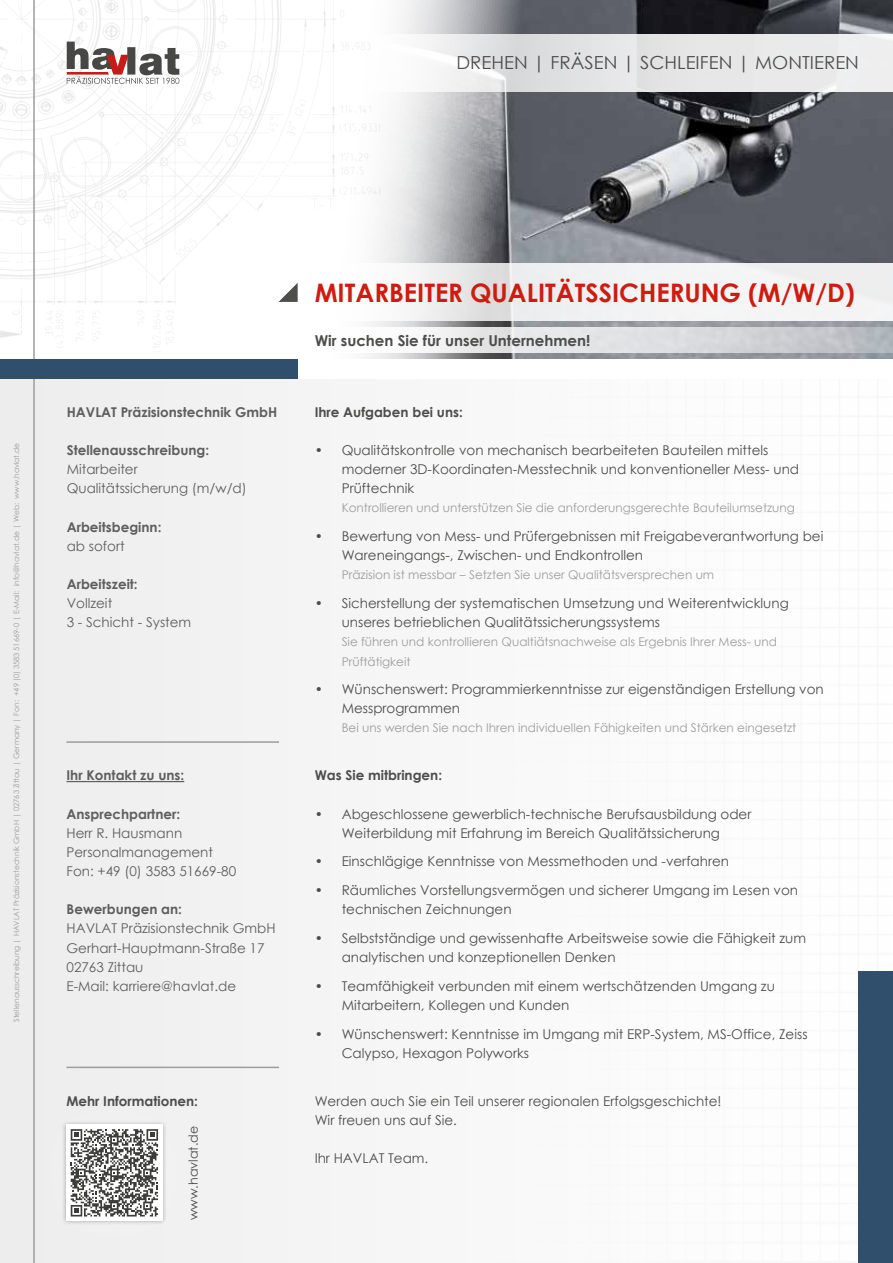
<style>
.page{position:relative;width:893px;height:1263px;background:#fff}
.page>*{position:absolute;margin:0;border:0;box-sizing:border-box;transform-origin:0 0}
.t1{font:700 25.5px "Century Gothic";color:#ce1c11}
.t2{font:18px "Century Gothic";color:#4d4d4c}
.t3{font:700 15px "Century Gothic";color:#4d4d4c}
.t4{font:13.5px/19.2px "Century Gothic";color:#4d4d4c}
.t5{font:13.5px/19.2px "Century Gothic";color:#5f5e5e}
.t6{font:700 13.5px "Century Gothic";color:#5f5e5e}
.t7{font:700 13.5px "Century Gothic";color:#4d4d4c}
.t8{font:12.6px "Century Gothic";color:#4d4d4c}
.t9{font:12px/19.2px "Century Gothic";color:#9d9d9c}
.t10{font:7.5px "Century Gothic";color:#9d9d9c}
</style>
<div class="page">
<div style="left:0;top:0;width:893px;height:1262px;background:#ededed"></div>
<img style="left:398px;top:0;width:495px;height:359px">
<div style="left:315px;top:378px;width:578px;height:885px;background:#f9f9f9"></div>
<div style="left:859px;top:972px;width:34px;height:291px;background:#2f4f6d"></div>
<svg style="left:398px;top:264px;width:495px;height:57px"></svg>
<svg style="left:398px;top:327px;width:495px;height:26px"></svg>
<div style="left:0;top:359px;width:893px;height:19px;background:#fff"></div>
<svg style="left:398px;top:34px;width:495px;height:57px"></svg>
<img style="left:0;top:0;width:398px;height:388px">
<svg style="left:279px;top:283px;width:19px;height:19px"></svg>
<div style="left:24px;top:1083px;width:180px;height:180px;background:#fff;opacity:.65"></div>
<svg style="left:71px;top:1129px;width:87px;height:87px"></svg>
<hr style="left:33px;top:0;width:2px;height:1263px;background:#9d9d9c">
<div style="left:0;top:359px;width:298px;height:19px;background:#2f4f6d"></div>
<hr style="left:67px;top:781px;width:117px;height:1px;background:#5f5e5e">
<hr style="left:66px;top:741px;width:213px;height:2px;background:#9d9d9c">
<hr style="left:66px;top:1066px;width:213px;height:2px;background:#9d9d9c">
<svg style="left:67px;top:42px;width:112px;height:42px"></svg>
<h2 class="t2" style="left:456px;top:50px;width:404px">DREHEN | FRÄSEN | SCHLEIFEN | MONTIEREN</h2>
<p class="t10" style="left:11px;top:1022px;width:581px;rotate:-90deg">Stellenausschreibung | HAVLAT Präzisionstechnik GmbH | 02763 Zittau | Germany | Fon: +49 (0) 3583 51669-0 | E-Mail: info@havlat.de | Web: www.havlat.de</p>
<p class="t6" style="left:67px;top:402px;width:212px">HAVLAT Präzisionstechnik GmbH</p>
<p class="t6" style="left:67px;top:440px;width:144px">Stellenausschreibung:</p>
<p class="t5" style="left:67px;top:459px;width:182px">Mitarbeiter<br>Qualitätssicherung (m/w/d)</p>
<p class="t6" style="left:67px;top:516px;width:96px">Arbeitsbeginn:</p>
<p class="t5" style="left:67px;top:536px;width:59px">ab sofort</p>
<p class="t6" style="left:67px;top:574px;width:73px">Arbeitszeit:</p>
<p class="t5" style="left:67px;top:593px;width:126px">Vollzeit<br>3 - Schicht - System</p>
<p class="t6" style="left:67px;top:765px;width:119px">Ihr Kontakt zu uns:</p>
<p class="t6" style="left:67px;top:803px;width:115px">Ansprechpartner:</p>
<p class="t5" style="left:67px;top:823px;width:171px">Herr R. Hausmann<br>Personalmanagement<br>Fon: +49 (0) 3583 51669-80</p>
<p class="t6" style="left:67px;top:899px;width:117px">Bewerbungen an:</p>
<p class="t5" style="left:67px;top:919px;width:211px">HAVLAT Präzisionstechnik GmbH<br>Gerhart-Hauptmann-Straße 17<br>02763 Zittau<br>E-Mail: karriere@havlat.de</p>
<p class="t7" style="left:66px;top:1090px;width:133px">Mehr Informationen:</p>
<p class="t8" style="left:184px;top:1220px;width:95px;rotate:-90deg">www.havlat.de</p>
<h1 class="t1" style="left:315px;top:273px;width:542px">MITARBEITER QUALITÄTSSICHERUNG (M/W/D)</h1>
<p class="t3" style="left:315px;top:329px;width:277px">Wir suchen Sie für unser Unternehmen!</p>
<p class="t7" style="left:315px;top:402px;width:150px">Ihre Aufgaben bei uns:</p>
<p class="t4" style="left:342px;top:440px;width:459px;text-indent:-27px">• Qualitätskontrolle von mechanisch bearbeiteten Bauteilen mittels moderner 3D-Koordinaten-Messtechnik und konventioneller Mess- und<br>Prüftechnik</p>
<p class="t9" style="left:342px;top:498px;width:455px">Kontrollieren und unterstützen Sie die anforderungsgerechte Bauteilumsetzung</p>
<p class="t4" style="left:342px;top:526px;width:483px;text-indent:-27px">• Bewertung von Mess- und Prüfergebnissen mit Freigabeverantwortung bei<br>Wareneingangs-, Zwischen- und Endkontrollen</p>
<p class="t9" style="left:342px;top:565px;width:374px">Präzision ist messbar – Setzten Sie unser Qualitätsversprechen um</p>
<p class="t4" style="left:342px;top:593px;width:449px;text-indent:-27px">• Sicherstellung der systematischen Umsetzung und Weiterentwicklung unseres betrieblichen Qualitätssicherungssystems</p>
<p class="t9" style="left:342px;top:632px;width:437px">Sie führen und kontrollieren Qualtiätsnachweise als Ergebnis Ihrer Mess- und<br>Prüftätigkeit</p>
<p class="t4" style="left:342px;top:679px;width:484px;text-indent:-27px">• Wünschenswert: Programmierkenntnisse zur eigenständigen Erstellung von<br>Messprogrammen</p>
<p class="t9" style="left:342px;top:718px;width:456px">Bei uns werden Sie nach Ihren individuellen Fähigkeiten und Stärken eingesetzt</p>
<p class="t7" style="left:315px;top:765px;width:129px">Was Sie mitbringen:</p>
<p class="t4" style="left:315px;top:804px;width:438px;text-align:center">• Abgeschlossene gewerblich-technische Berufsausbildung oder<br>Weiterbildung mit Erfahrung im Bereich Qualitätssicherung</p>
<p class="t4" style="left:315px;top:852px;width:416px">• Einschlägige Kenntnisse von Messmethoden und -verfahren</p>
<p class="t4" style="left:342px;top:880px;width:458px;text-indent:-27px">• Räumliches Vorstellungsvermögen und sicherer Umgang im Lesen von technischen Zeichnungen</p>
<p class="t4" style="left:342px;top:928px;width:466px;text-indent:-27px">• Selbstständige und gewissenhafte Arbeitsweise sowie die Fähigkeit zum analytischen und konzeptionellen Denken</p>
<p class="t4" style="left:342px;top:976px;width:435px;text-indent:-27px">• Teamfähigkeit verbunden mit einem wertschätzenden Umgang zu<br>Mitarbeitern, Kollegen und Kunden</p>
<p class="t4" style="left:342px;top:1024px;width:467px;text-indent:-27px">• Wünschenswert: Kenntnisse im Umgang mit ERP-System, MS-Office, Zeiss<br>Calypso, Hexagon Polyworks</p>
<p class="t4" style="left:315px;top:1091px;width:408px">Werden auch Sie ein Teil unserer regionalen Erfolgsgeschichte!<br>Wir freuen uns auf Sie.</p>
<p class="t4" style="left:315px;top:1148px;width:115px">Ihr HAVLAT Team.</p>
</div>
